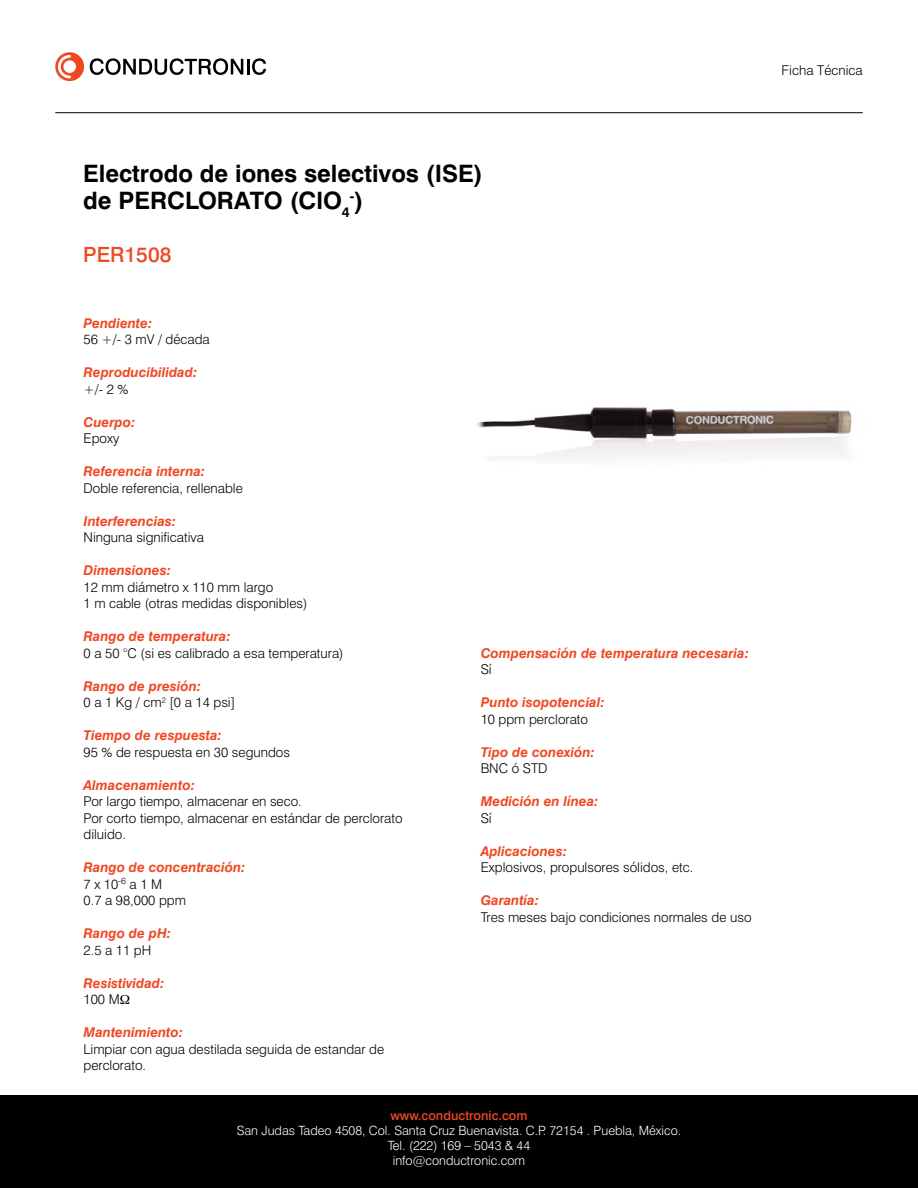
<style>
.page{position:relative;width:918px;height:1188px;background:#fff}
.page>*{position:absolute;margin:0;border:0;box-sizing:border-box;transform-origin:0 0}
.t1{font:700 24px/27px "Swiss 721 BT";color:#000}
.t2{font:500 21px "Swiss 721 BT";color:#ef4923}
.t3{font:700 13.95px "Swiss 721 BT";color:#000}
.t4{font:300 13.5px/16.5px "Swiss 721 BT";color:#000}
.t5{font:italic 700 13.5px/16.5px "Swiss 721 BT";color:#ef4923}
.t6{font:300 12.75px/15px "Swiss 721 BT";color:#fff;text-align:center}
.t7{font:500 12.75px "Swiss 721 BT";color:#ef4923}
.s1{font-size:24px}
.s2{font-weight:700;font-style:italic;color:#ef4923}
.s3{font-weight:300;font-style:normal;color:#000}
</style>
<div class="page">
<div style="left:0;top:1096px;width:918px;height:92px;background:#000"></div>
<hr style="left:55px;top:112px;width:808px;height:1px;background:#000">
<svg style="left:55px;top:52px;width:29px;height:29px"></svg>
<svg style="left:90px;top:58px;width:176px;height:17px"></svg>
<img style="left:477px;top:407px;width:375px;height:51px">
<p class="t4" style="left:782px;top:62px;width:83px">Ficha Técnica</p>
<h1 class="t1" style="left:83px;top:159px;width:401px">Electrodo de iones selectivos (ISE) de PERCLORATO (ClO<sub>4</sub></h1>
<p class="t3" style="left:350px;top:187px;width:15px">-<span class="s1">)</span></p>
<h2 class="t2" style="left:83px;top:242px;width:90px">PER1508</h2>
<p class="t5" style="left:84px;top:315px;width:70px">Pendiente:</p>
<p class="t4" style="left:84px;top:331px;width:128px">56 +/- 3 mV / década</p>
<p class="t5" style="left:84px;top:364px;width:115px">Reproducibilidad:</p>
<p class="t4" style="left:84px;top:381px;width:46px">+/- 2 %</p>
<p class="t5" style="left:84px;top:414px;width:53px">Cuerpo:</p>
<p class="t4" style="left:84px;top:430px;width:37px">Epoxy</p>
<p class="t5" style="left:84px;top:463px;width:123px">Referencia interna:</p>
<p class="t4" style="left:84px;top:480px;width:161px">Doble referencia, rellenable</p>
<p class="t5" style="left:84px;top:513px;width:94px">Interferencias:</p>
<p class="t4" style="left:84px;top:529px;width:122px">Ninguna significativa</p>
<p class="t5" style="left:84px;top:562px;width:89px">Dimensiones:</p>
<p class="t4" style="left:84px;top:579px;width:225px">12 mm diámetro x 110 mm largo<br>1 m cable (otras medidas disponibles)</p>
<p class="t5" style="left:84px;top:628px;width:149px">Rango de temperatura:</p>
<p class="t4" style="left:84px;top:645px;width:262px">0 a 50 °C (si es calibrado a esa temperatura)</p>
<p class="t4" style="left:84px;top:678px;width:153px"><span class="s2">Rango de presión:<br></span>0 a 1 Kg / cm<sup>2</sup> [0 a 14 psi]</p>
<p class="t5" style="left:84px;top:727px;width:140px">Tiempo de respuesta:</p>
<p class="t4" style="left:84px;top:744px;width:208px">95 % de respuesta en 30 segundos</p>
<p class="t5" style="left:84px;top:777px;width:113px">Almacenamiento:</p>
<p class="t4" style="left:84px;top:793px;width:321px">Por largo tiempo, almacenar en seco.<br>Por corto tiempo, almacenar en estándar de perclorato diluido.</p>
<p class="t5" style="left:84px;top:859px;width:163px">Rango de concentración:<br><span class="s3">7 x 10</span><sup>-6</sup> <span class="s3">a 1 M<br>0.7 a 98,000 ppm</span></p>
<p class="t5" style="left:84px;top:925px;width:89px">Rango de pH:</p>
<p class="t4" style="left:84px;top:942px;width:69px">2.5 a 11 pH</p>
<p class="t5" style="left:84px;top:975px;width:82px">Resistividad:</p>
<p class="t4" style="left:84px;top:991px;width:38px">100 M</p>
<p class="t5" style="left:84px;top:1024px;width:101px">Mantenimiento:</p>
<p class="t4" style="left:84px;top:1041px;width:302px">Limpiar con agua destilada seguida de estandar de perclorato.</p>
<p class="t5" style="left:481px;top:645px;width:270px">Compensación de temperatura necesaria:</p>
<p class="t4" style="left:481px;top:661px;width:12px">Sí</p>
<p class="t5" style="left:481px;top:694px;width:125px">Punto isopotencial:</p>
<p class="t4" style="left:481px;top:711px;width:109px">10 ppm perclorato</p>
<p class="t5" style="left:481px;top:744px;width:116px">Tipo de conexión:</p>
<p class="t4" style="left:481px;top:760px;width:69px">BNC ó STD</p>
<p class="t5" style="left:481px;top:793px;width:119px">Medición en línea:</p>
<p class="t4" style="left:481px;top:810px;width:12px">Sí</p>
<p class="t5" style="left:481px;top:843px;width:88px">Aplicaciones:</p>
<p class="t4" style="left:481px;top:859px;width:214px">Explosivos, propulsores sólidos, etc.</p>
<p class="t5" style="left:481px;top:892px;width:60px">Garantía:</p>
<p class="t4" style="left:481px;top:909px;width:272px">Tres meses bajo condiciones normales de uso</p>
<p class="t7" style="left:390px;top:1108px;width:139px">www.conductronic.com</p>
<p class="t6" style="left:237px;top:1123px;width:446px">San Judas Tadeo 4508, Col. Santa Cruz Buenavista. C.P. 72154 . Puebla, México.<br>Tel. (222) 169 – 5043 &amp; 44<br>info@conductronic.com</p>
</div>
